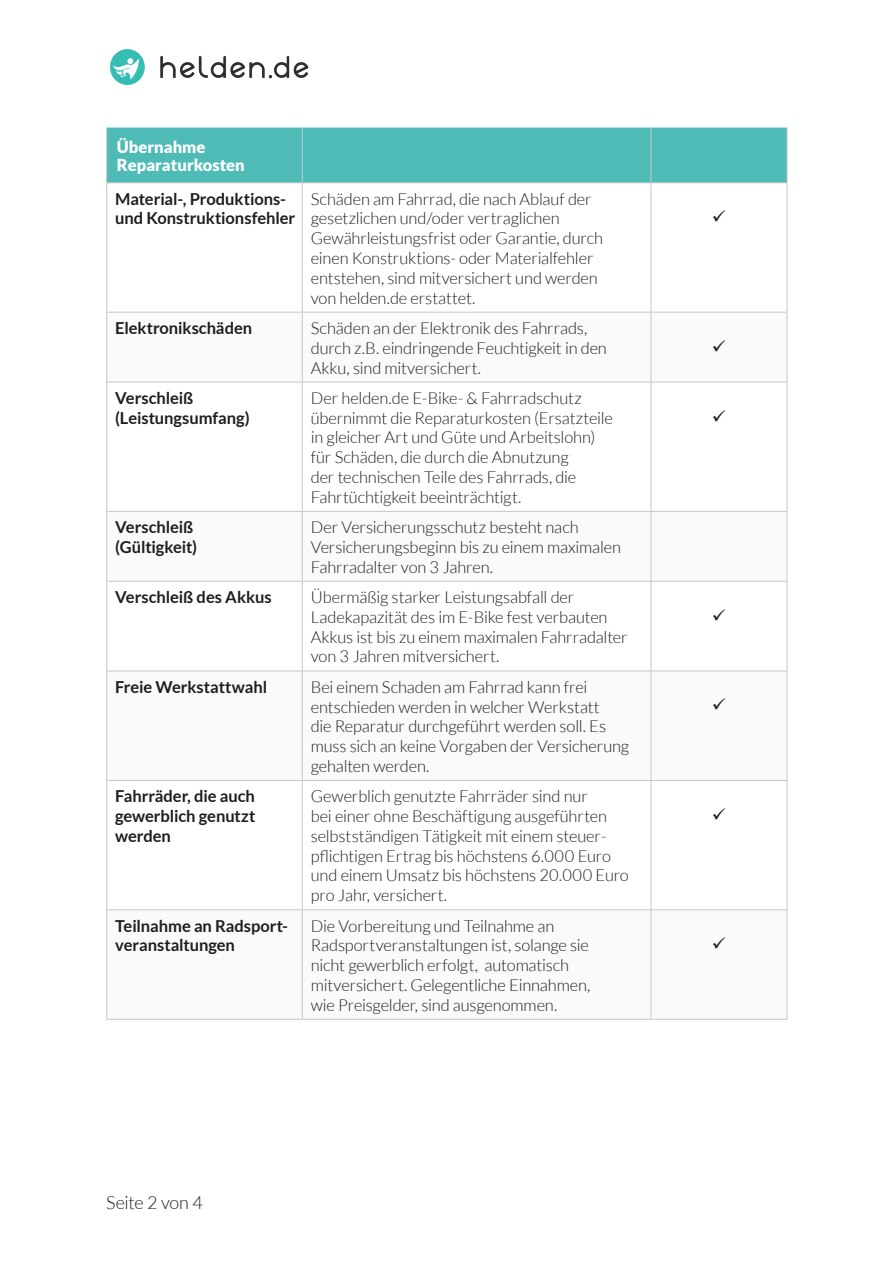
<style>
.page{position:relative;width:893px;height:1263px;background:#fff}
.page>*{position:absolute;margin:0;border:0;box-sizing:border-box;transform-origin:0 0}
.t1{font:300 18px "Lato";letter-spacing:-.015em;color:#1d1e1f}
.t2{font:300 16.5px/19.8px "Lato";letter-spacing:-.01em;color:#1d1e1f}
.t3{font:700 16.5px/19.8px "Lato";letter-spacing:-.005em;color:#1d1e1f}
.t4{font:16.5px "Lato Light 2";letter-spacing:-.01em;color:#1d1e1f}
.t5{font:900 16.5px/18px "Lato";color:#fff}
</style>
<div class="page">
<div style="left:107px;top:128px;width:680px;height:54px;background:#4ebbb7"></div>
<svg style="left:107px;top:313px;width:680px;height:706px"></svg>
<hr style="left:106px;top:183px;width:1px;height:129px;background:#c7c7c7">
<hr style="left:302px;top:183px;width:1px;height:129px;background:#c7c7c7">
<hr style="left:651px;top:183px;width:1px;height:129px;background:#c7c7c7">
<hr style="left:787px;top:183px;width:1px;height:129px;background:#c7c7c7">
<hr style="left:106px;top:312px;width:196px;height:1px;background:#c7c7c7">
<hr style="left:106px;top:312px;width:1px;height:70px;background:#c7c7c7">
<hr style="left:302px;top:312px;width:349px;height:1px;background:#c7c7c7">
<hr style="left:302px;top:312px;width:1px;height:70px;background:#c7c7c7">
<hr style="left:651px;top:312px;width:136px;height:1px;background:#c7c7c7">
<hr style="left:651px;top:312px;width:1px;height:70px;background:#c7c7c7">
<hr style="left:787px;top:312px;width:1px;height:70px;background:#c7c7c7">
<hr style="left:106px;top:382px;width:196px;height:1px;background:#c7c7c7">
<hr style="left:106px;top:382px;width:1px;height:129px;background:#c7c7c7">
<hr style="left:302px;top:382px;width:349px;height:1px;background:#c7c7c7">
<hr style="left:302px;top:382px;width:1px;height:129px;background:#c7c7c7">
<hr style="left:651px;top:382px;width:136px;height:1px;background:#c7c7c7">
<hr style="left:651px;top:382px;width:1px;height:129px;background:#c7c7c7">
<hr style="left:787px;top:382px;width:1px;height:129px;background:#c7c7c7">
<hr style="left:106px;top:511px;width:196px;height:1px;background:#c7c7c7">
<hr style="left:106px;top:512px;width:1px;height:69px;background:#c7c7c7">
<hr style="left:302px;top:511px;width:349px;height:1px;background:#c7c7c7">
<hr style="left:302px;top:512px;width:1px;height:69px;background:#c7c7c7">
<hr style="left:651px;top:511px;width:136px;height:1px;background:#c7c7c7">
<hr style="left:651px;top:512px;width:1px;height:69px;background:#c7c7c7">
<hr style="left:787px;top:512px;width:1px;height:69px;background:#c7c7c7">
<hr style="left:106px;top:581px;width:196px;height:1px;background:#c7c7c7">
<hr style="left:106px;top:582px;width:1px;height:89px;background:#c7c7c7">
<hr style="left:302px;top:581px;width:349px;height:1px;background:#c7c7c7">
<hr style="left:302px;top:582px;width:1px;height:89px;background:#c7c7c7">
<hr style="left:651px;top:581px;width:136px;height:1px;background:#c7c7c7">
<hr style="left:651px;top:582px;width:1px;height:89px;background:#c7c7c7">
<hr style="left:787px;top:582px;width:1px;height:89px;background:#c7c7c7">
<hr style="left:106px;top:671px;width:196px;height:1px;background:#c7c7c7">
<hr style="left:106px;top:671px;width:1px;height:109px;background:#c7c7c7">
<hr style="left:302px;top:671px;width:349px;height:1px;background:#c7c7c7">
<hr style="left:302px;top:671px;width:1px;height:109px;background:#c7c7c7">
<hr style="left:651px;top:671px;width:136px;height:1px;background:#c7c7c7">
<hr style="left:651px;top:671px;width:1px;height:109px;background:#c7c7c7">
<hr style="left:787px;top:671px;width:1px;height:109px;background:#c7c7c7">
<hr style="left:106px;top:780px;width:196px;height:1px;background:#c7c7c7">
<hr style="left:106px;top:781px;width:1px;height:128px;background:#c7c7c7">
<hr style="left:302px;top:780px;width:349px;height:1px;background:#c7c7c7">
<hr style="left:302px;top:781px;width:1px;height:128px;background:#c7c7c7">
<hr style="left:651px;top:780px;width:136px;height:1px;background:#c7c7c7">
<hr style="left:651px;top:781px;width:1px;height:128px;background:#c7c7c7">
<hr style="left:787px;top:781px;width:1px;height:128px;background:#c7c7c7">
<hr style="left:106px;top:909px;width:196px;height:1px;background:#c7c7c7">
<hr style="left:106px;top:910px;width:1px;height:109px;background:#c7c7c7">
<hr style="left:302px;top:909px;width:349px;height:1px;background:#c7c7c7">
<hr style="left:302px;top:910px;width:1px;height:109px;background:#c7c7c7">
<hr style="left:651px;top:909px;width:136px;height:1px;background:#c7c7c7">
<hr style="left:651px;top:910px;width:1px;height:109px;background:#c7c7c7">
<hr style="left:787px;top:910px;width:1px;height:109px;background:#c7c7c7">
<hr style="left:106px;top:1019px;width:196px;height:1px;background:#c7c7c7">
<hr style="left:302px;top:1019px;width:349px;height:1px;background:#c7c7c7">
<hr style="left:651px;top:1019px;width:136px;height:1px;background:#c7c7c7">
<hr style="left:106px;top:128px;width:1px;height:54px;background:#c7c7c7">
<hr style="left:302px;top:128px;width:1px;height:54px;background:#c7c7c7">
<hr style="left:651px;top:128px;width:1px;height:54px;background:#c7c7c7">
<hr style="left:787px;top:128px;width:1px;height:54px;background:#c7c7c7">
<hr style="left:106px;top:182px;width:196px;height:1px;background:#c7c7c7">
<hr style="left:302px;top:182px;width:349px;height:1px;background:#c7c7c7">
<hr style="left:651px;top:182px;width:136px;height:1px;background:#c7c7c7">
<img style="left:110px;top:49px;width:199px;height:36px">
<svg style="left:713px;top:340px;width:12px;height:11px"></svg>
<svg style="left:713px;top:410px;width:12px;height:11px"></svg>
<svg style="left:713px;top:609px;width:12px;height:11px"></svg>
<svg style="left:713px;top:698px;width:12px;height:12px"></svg>
<svg style="left:713px;top:808px;width:12px;height:12px"></svg>
<svg style="left:713px;top:937px;width:12px;height:12px"></svg>
<p class="t5" style="left:117px;top:137px;width:129px">Übernahme<br>Reparaturkosten</p>
<p class="t3" style="left:115px;top:188px;width:182px">Material-, Produktions&shy;und Konstruktionsfehler</p>
<p class="t2" style="left:311px;top:189px;width:294px">Schäden am Fahrrad, die nach Ablauf der gesetzlichen und/oder vertraglichen Gewährleistungsfrist oder Garantie, durch einen Konstruktions- oder Materialfehler entstehen, sind mitversichert und werden von helden.de erstattet.</p>
<p class="t3" style="left:115px;top:318px;width:139px">Elektronikschäden</p>
<p class="t2" style="left:311px;top:318px;width:298px">Schäden an der Elektronik des Fahrrads, durch z.B. eindringende Feuchtigkeit in den<br>Akku, sind mitversichert.</p>
<p class="t3" style="left:115px;top:388px;width:136px">Verschleiß (Leistungsumfang)</p>
<p class="t2" style="left:311px;top:388px;width:304px">Der helden.de E-Bike- &amp; Fahrradschutz übernimmt die Reparaturkosten (Ersatzteile in gleicher Art und Güte und Arbeitslohn) für Schäden, die durch die Abnutzung<br>der technischen Teile des Fahrrads, die Fahrtüchtigkeit beeinträchtigt.</p>
<p class="t3" style="left:115px;top:517px;width:83px">Verschleiß (Gültigkeit)</p>
<p class="t2" style="left:311px;top:517px;width:312px">Der Versicherungsschutz besteht nach<br>Versicherungsbeginn bis zu einem maximalen<br>Fahrradalter von 3 Jahren.</p>
<p class="t3" style="left:115px;top:587px;width:158px">Verschleiß des Akkus</p>
<p class="t2" style="left:311px;top:587px;width:318px">Übermäßig starker Leistungsabfall der Ladekapazität des im E-Bike fest verbauten Akkus ist bis zu einem maximalen Fahrradalter von 3 Jahren mitversichert.</p>
<p class="t3" style="left:115px;top:677px;width:153px">Freie Werkstattwahl</p>
<p class="t2" style="left:311px;top:677px;width:320px">Bei einem Schaden am Fahrrad kann frei entschieden werden in welcher Werkstatt<br>die Reparatur durchgeführt werden soll. Es muss sich an keine Vorgaben der Versicherung gehalten werden.</p>
<p class="t3" style="left:115px;top:786px;width:142px;text-align:justify">Fahrräder, die auch gewerblich genutzt werden</p>
<p class="t2" style="left:311px;top:786px;width:298px">Gewerblich genutzte Fahrräder sind nur bei einer ohne Beschäftigung ausgeführten selbstständigen Tätigkeit mit einem steuer-</p>
<p class="t4" style="left:311px;top:847px;width:302px">pflichtigen Ertrag bis höchstens 6.000 Euro</p>
<p class="t2" style="left:311px;top:866px;width:320px">und einem Umsatz bis höchstens 20.000 Euro pro Jahr, versichert.</p>
<p class="t3" style="left:115px;top:915px;width:175px">Teilnahme an Radsport&shy;veranstaltungen</p>
<p class="t2" style="left:311px;top:916px;width:281px">Die Vorbereitung und Teilnahme an Radsportveranstaltungen ist, solange sie nicht gewerblich erfolgt, automatisch mitversichert. Gelegentliche Einnahmen, wie Preisgelder, sind ausgenommen.</p>
<p class="t1" style="left:106px;top:1193px;width:98px">Seite 2 von 4</p>
</div>
